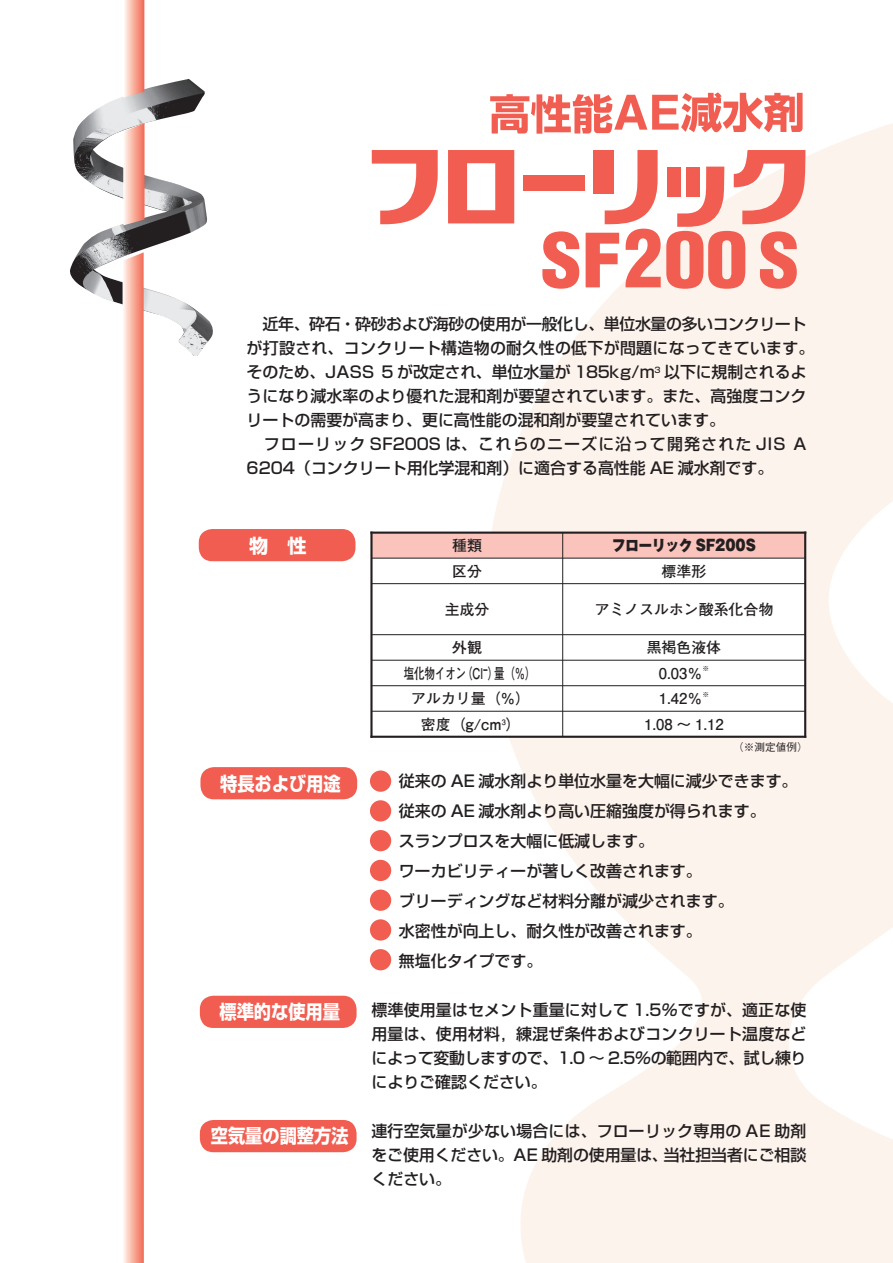
<style>
.page{position:relative;width:893px;height:1263px;background:#fff}
.page>*{position:absolute;margin:0;border:0;box-sizing:border-box;transform-origin:0 0}
.t1{font:700 19.2px "Shin Go Pro";color:#fff;scale:.9 1}
.t2{font:700 19.2px "Shin Go Pro";color:#fff}
.t3{font:500 15.9px/30px "Shin Go";color:#231f20;text-align:justify}
.t4{font:500 15.9px/23.9px "Shin Go Pro";color:#231f20}
.t5{font:700 14.85px "Futo Go B101 Pro";color:#231f20}
.t6{font:700 14.85px "Futo Go B101 Pro";color:#231f20;scale:.7 1}
.t7{font:900 14.85px "Gothic MB101 Pro";color:#231f20;scale:.9 1}
.t8{font:500 10.65px "Gothic BBB";color:#231f20}
.t9{font:700 6.75px "Futo Go B101 Pro";color:#231f20}
.s1{font-family:"Shin Go Pro";font-weight:700;font-size:19.2px;color:#fff}
</style>
<div class="page">
<svg style="left:484px;top:123px;width:409px;height:1140px;fill:#fdf3ed"></svg>
<svg style="left:490px;top:92px;width:313px;height:42px"></svg>
<svg style="left:372px;top:150px;width:66px;height:74px"></svg>
<div style="left:523px;top:175px;width:61px;height:16px;background:#f15e51"></div>
<svg style="left:448px;top:150px;width:66px;height:73px"></svg>
<svg style="left:542px;top:231px;width:38px;height:58px"></svg>
<svg style="left:586px;top:150px;width:219px;height:139px"></svg>
<img style="left:70px;top:79px;width:143px;height:277px">
<svg style="left:123px;top:252px;width:21px;height:1011px;background:#f8b1a1"></svg>
<svg style="left:123px;top:123px;width:22px;height:102px;background:#f3b3a4"></svg>
<svg style="left:123px;top:0;width:21px;height:98px;background:#f6b4a5"></svg>
<div style="left:370px;top:770px;width:21px;height:22px;background:#f15e51;border-radius:50%"></div>
<div style="left:370px;top:800px;width:21px;height:21px;background:#f15e51;border-radius:50%"></div>
<div style="left:370px;top:830px;width:21px;height:21px;background:#f15e51;border-radius:50%"></div>
<div style="left:370px;top:860px;width:21px;height:21px;background:#f15e51;border-radius:50%"></div>
<div style="left:370px;top:889px;width:21px;height:22px;background:#f15e51;border-radius:50%"></div>
<div style="left:370px;top:919px;width:21px;height:21px;background:#f15e51;border-radius:50%"></div>
<div style="left:370px;top:949px;width:21px;height:21px;background:#f15e51;border-radius:50%"></div>
<div style="left:199px;top:529px;width:156px;height:32px;background:#f15e51;border-radius:14px"></div>
<div style="left:200px;top:767px;width:157px;height:32px;background:#f15e51;border-radius:14px"></div>
<svg style="left:373px;top:559px;width:431px;height:177px"></svg>
<div style="left:373px;top:534px;width:431px;height:24px;background:#fac3bc"></div>
<div style="left:200px;top:996px;width:157px;height:32px;background:#f15e51;border-radius:14px"></div>
<div style="left:200px;top:1120px;width:157px;height:32px;background:#f15e51;border-radius:14px"></div>
<hr style="left:370px;top:531px;width:436px;height:3px;background:#231f20">
<hr style="left:371px;top:558px;width:434px;height:1px;background:#231f20">
<hr style="left:371px;top:583px;width:434px;height:1px;background:#231f20">
<hr style="left:371px;top:634px;width:434px;height:1px;background:#231f20">
<hr style="left:371px;top:660px;width:434px;height:1px;background:#231f20">
<hr style="left:371px;top:685px;width:434px;height:1px;background:#231f20">
<hr style="left:371px;top:711px;width:434px;height:1px;background:#231f20">
<hr style="left:370px;top:736px;width:436px;height:2px;background:#231f20">
<hr style="left:370px;top:531px;width:3px;height:207px;background:#231f20">
<hr style="left:562px;top:533px;width:1px;height:204px;background:#231f20">
<hr style="left:804px;top:531px;width:2px;height:207px;background:#231f20">
<p class="t4" style="left:247px;top:310px;width:569px">　近年、砕石・砕砂および海砂の使用が一般化し、単位水量の多いコンクリートが打設され、コンクリート構造物の耐久性の低下が問題になってきています。そのため、JASS 5 が改定され、単位水量が 185kg/m<sup>3</sup> 以下に規制されるようになり減水率のより優れた混和剤が要望されています。また、高強度コンクリートの需要が高まり、更に高性能の混和剤が要望されています。<br>　フローリック SF200S は、これらのニーズに沿って開発された JIS A 6204（コンクリート用化学混和剤）に適合する高性能 AE 減水剤です。</p>
<p class="t2" style="left:249px;top:531px;width:59px">物　性</p>
<p class="t1" style="left:220px;top:768px;width:135px">特長および用途</p>
<p class="t5" style="left:452px;top:533px;width:31px">種類</p>
<p class="t7" style="left:612px;top:533px;width:161px">フローリック SF200S</p>
<p class="t5" style="left:452px;top:559px;width:31px">区分</p>
<p class="t5" style="left:662px;top:559px;width:46px">標準形</p>
<p class="t5" style="left:445px;top:597px;width:46px">主成分</p>
<p class="t5" style="left:595px;top:597px;width:180px">アミノスルホン酸系化合物</p>
<p class="t5" style="left:452px;top:636px;width:31px">外観</p>
<p class="t5" style="left:647px;top:636px;width:76px">黒褐色液体</p>
<p class="t6" style="left:404px;top:661px;width:190px">塩化物イオン（Cl-）量（％）</p>
<p class="t5" style="left:659px;top:661px;width:45px">0.03％</p>
<p class="t9" style="left:702px;top:663px;width:8px">※</p>
<p class="t5" style="left:411px;top:687px;width:121px">アルカリ量（％）</p>
<p class="t5" style="left:659px;top:687px;width:45px">1.42％</p>
<p class="t9" style="left:702px;top:689px;width:8px">※</p>
<p class="t5" style="left:421px;top:712px;width:101px">密度（g/cm<sup>3</sup>）</p>
<p class="t5" style="left:644px;top:712px;width:81px">1.08 〜 1.12</p>
<p class="t8" style="left:733px;top:741px;width:76px">（※測定値例）</p>
<p class="t3" style="left:399px;top:765px;width:400px;text-align:left">従来の AE 減水剤より単位水量を大幅に減少できます。従来の AE 減水剤より高い圧縮強度が得られます。<br>スランプロスを大幅に低減します。<br>ワーカビリティーが著しく改善されます。<br>ブリーディングなど材料分離が減少されます。<br>水密性が向上し、耐久性が改善されます。<br>無塩化タイプです。</p>
<p class="t1" style="left:220px;top:996px;width:135px">標準的な使用量</p>
<p class="t3" style="left:371px;top:998px;width:437px;line-height:23.9px">標準使用量はセメント重量に対して 1.5％ですが、適正な使用量は、使用材料，練混ぜ条件およびコンクリート温度などによって変動しますので、1.0 〜 2.5％の範囲内で、試し練りによりご確認ください。</p>
<p class="t3" style="left:371px;top:1118px;width:436px;line-height:23.9px;text-indent:-161px"><span class="s1">空気量の調整方法</span> 連行空気量が少ない場合には、フローリック専用の AE 助剤をご使用ください。AE 助剤の使用量は、当社担当者にご相談ください。</p>
</div>
